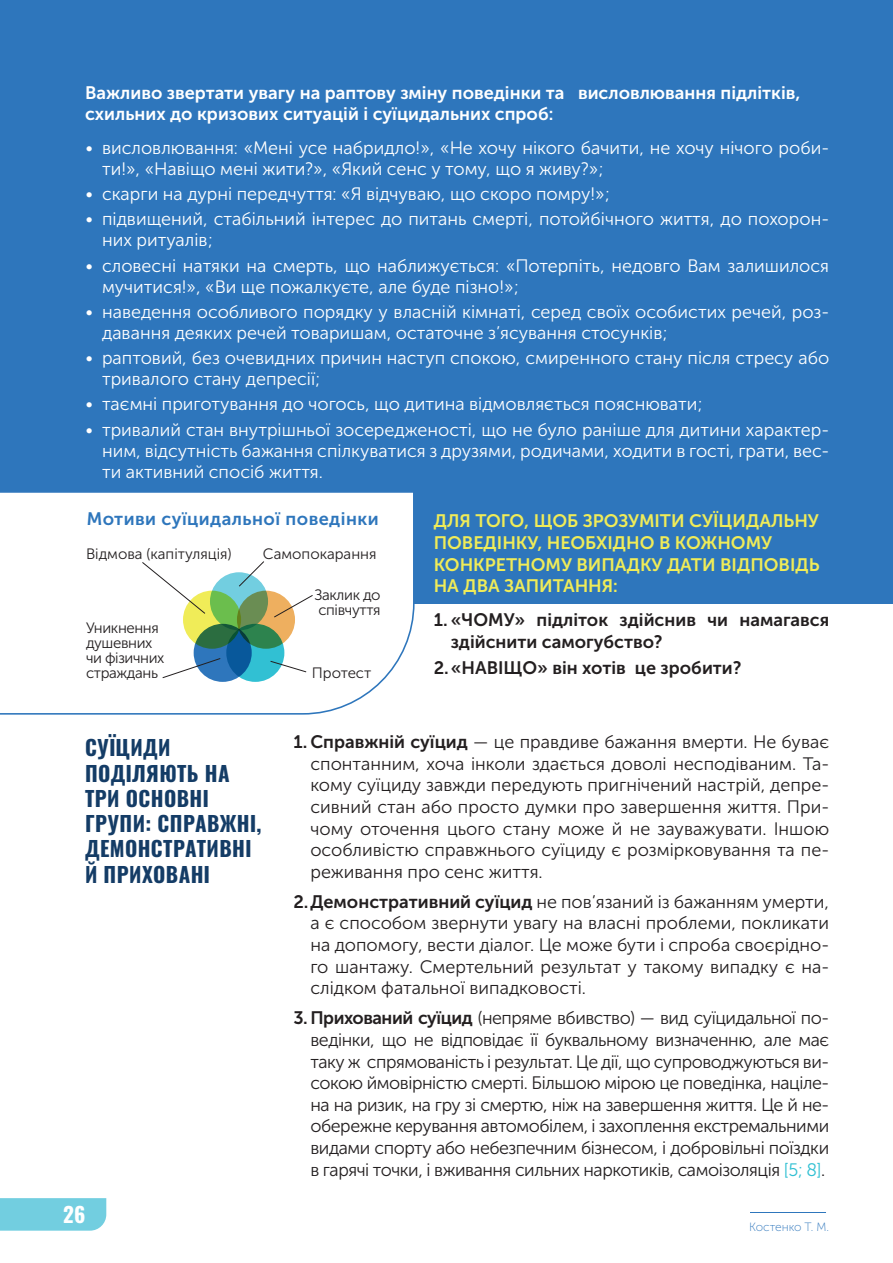
<style>
.page{position:relative;width:893px;height:1263px;background:#fff}
.page>*{position:absolute;margin:0;border:0;box-sizing:border-box;transform-origin:0 0}
.Header-2{font:700 21px/25.2px "Oswald";letter-spacing:.02em;color:#143c66}
.t1{font:700 21px "Oswald";color:#fff}
.t2{font:18px/21.6px "Museo Sans Cyrl 300";color:#231f20;text-align:justify}
.t3{font:18px/21px "Museo Sans Cyrl 300";color:#fff}
.Text{font:18px/21.6px "Museo Sans Cyrl 700";color:#fff}
.Text-2{font:18px/21.6px "Museo Sans Cyrl 700";color:#f0ec58}
.t4{font:18px/21.6px "Museo Sans Cyrl 700";color:#231f20}
.Text-3{font:18px "Museo Sans Cyrl 700";letter-spacing:.025em;color:#2e76bc}
.Text-4{font:15px/15px "Museo Sans Cyrl 300";letter-spacing:-.025em;color:#231f20}
.Text-5{font:15px "Museo Sans Cyrl 300";color:#231f20}
.Text-6{font:15px "Museo Sans Cyrl 300";letter-spacing:-.005em;color:#231f20}
.t5{font:12px "Museo Sans Cyrl 100";color:#2e76bc}
.s1{font-family:"Museo Sans Cyrl 700"}
.s2{color:#31c0d3}
</style>
<div class="page">
<div style="left:0;top:0;width:893px;height:603px;background:#2e76bc"></div>
<div style="left:0;top:492px;width:415px;height:223px;background:#fff"></div>
<div style="left:210px;top:572px;width:58px;height:58px;background:#72cee0;border-radius:50%"></div>
<svg style="left:237px;top:591px;width:58px;height:58px"></svg>
<svg style="left:183px;top:591px;width:58px;height:58px;background:#a9d151"></svg>
<svg style="left:194px;top:624px;width:58px;height:58px"></svg>
<svg style="left:226px;top:624px;width:58px;height:58px;background:#228a97"></svg>
<svg style="left:238px;top:560px;width:27px;height:27px"></svg>
<svg style="left:273px;top:594px;width:41px;height:24px"></svg>
<svg style="left:141px;top:561px;width:65px;height:53px;background:#f8f7e9"></svg>
<svg style="left:162px;top:657px;width:59px;height:22px"></svg>
<svg style="left:270px;top:660px;width:37px;height:13px"></svg>
<svg style="left:0;top:1198px;width:106px;height:33px;background:#76cfe0"></svg>
<hr style="left:750px;top:1212px;width:76px;height:1px;background:#2e76bc">
<p class="Text" style="left:85px;top:82px;width:717px">Важливо звертати увагу на раптову зміну поведінки та висловлювання підлітків, схильних до кризових ситуацій і суїцидальних спроб:</p>
<p class="t3" style="left:102px;top:137px;width:729px;text-indent:-17px">• висловлювання: «Мені усе набридло!», «Не хочу нікого бачити, не хочу нічого роби&shy;ти!», «Навіщо мені жити?», «Який сенс у тому, що я живу?»;</p>
<p class="t3" style="left:85px;top:184px;width:526px">• скарги на дурні передчуття: «Я відчуваю, що скоро помру!»;</p>
<p class="t3" style="left:102px;top:209px;width:729px;text-indent:-17px">• підвищений, стабільний інтерес до питань смерті, потойбічного життя, до похорон&shy;них ритуалів;</p>
<p class="t3" style="left:102px;top:255px;width:729px;text-indent:-17px">• словесні натяки на смерть, що наближується: «Потерпіть, недовго Вам залишилося мучитися!», «Ви ще пожалкуєте, але буде пізно!»;</p>
<p class="t3" style="left:102px;top:301px;width:729px;text-indent:-17px">• наведення особливого порядку у власній кімнаті, серед своїх особистих речей, роз&shy;давання деяких речей товаришам, остаточне з’ясування стосунків;</p>
<p class="t3" style="left:102px;top:348px;width:729px;text-indent:-17px">• раптовий, без очевидних причин наступ спокою, смиренного стану після стресу або тривалого стану депресії;</p>
<p class="t3" style="left:85px;top:394px;width:619px">• таємні приготування до чогось, що дитина відмовляється пояснювати;</p>
<p class="t3" style="left:102px;top:419px;width:729px;text-indent:-17px">• тривалий стан внутрішньої зосередженості, що не було раніше для дитини характер&shy;ним, відсутність бажання спілкуватися з друзями, родичами, ходити в гості, грати, вес&shy;ти активний спосіб життя.</p>
<p class="Text-3" style="left:87px;top:508px;width:293px">Мотиви суїцидальної поведінки</p>
<p class="Text-5" style="left:86px;top:545px;width:147px">Відмова (капітуляція)</p>
<p class="Text-5" style="left:263px;top:545px;width:115px">Самопокарання</p>
<p class="Text-4" style="left:86px;top:620px;width:80px">Уникнення душевних чи фізичних страждань</p>
<p class="Text-4" style="left:314px;top:588px;width:68px">Заклик до співчуття</p>
<p class="Text-6" style="left:312px;top:664px;width:61px">Протест</p>
<p class="Text-2" style="left:434px;top:510px;width:387px">ДЛЯ ТОГО, ЩОБ ЗРОЗУМІТИ СУЇЦИДАЛЬНУ<br>ПОВЕДІНКУ, НЕОБХІДНО В КОЖНОМУ<br>КОНКРЕТНОМУ ВИПАДКУ ДАТИ ВІДПОВІДЬ<br>НА ДВА ЗАПИТАННЯ:</p>
<p class="t4" style="left:451px;top:609px;width:380px;text-indent:-17px">1. «ЧОМУ» підліток здійснив чи намагався здійснити самогубство?</p>
<p class="t4" style="left:434px;top:657px;width:309px">2.«НАВІЩО» він хотів це зробити?</p>
<p class="Header-2" style="left:85px;top:733px;width:178px">СУЇЦИДИ<br>ПОДІЛЯЮТЬ НА<br>ТРИ ОСНОВНІ<br>ГРУПИ: СПРАВЖНІ,<br>ДЕМОНСТРАТИВНІ<br>Й ПРИХОВАНІ</p>
<p class="t2" style="left:310px;top:731px;width:520px;text-indent:-17px"><span class="s1">1. Справжній суїцид</span> — це правдиве бажання вмерти. Не буває спонтанним, хоча інколи здається доволі несподіваним. Та&shy;кому суїциду завжди передують пригнічений настрій, депре&shy;сивний стан або просто думки про завершення життя. При&shy;чому оточення цього стану може й не зауважувати. Іншою особливістю справжнього суїциду є розмірковування та пе&shy;реживання про сенс життя.</p>
<p class="t2" style="left:310px;top:891px;width:520px;text-indent:-17px"><span class="s1">2.Демонстративний суїцид</span> не пов’язаний із бажанням умерти, а є способом звернути увагу на власні проблеми, покликати на допомогу, вести діалог. Це може бути і спроба своєрідно&shy;го шантажу. Смертельний результат у такому випадку є на&shy;слідком фатальної випадковості.</p>
<p class="t2" style="left:310px;top:1007px;width:520px;text-indent:-17px"><span class="s1">3. Прихований суїцид</span> (непряме вбивство) — вид суїцидальної по&shy;ведінки, що не відповідає її буквальному визначенню, але має таку ж спрямованість і результат. Це дії, що супроводжуються ви&shy;сокою ймовірністю смерті. Більшою мірою це поведінка, націле&shy;на на ризик, на гру зі смертю, ніж на завершення життя. Це й не&shy;обережне керування автомобілем, і захоплення екстремальними видами спорту або небезпечним бізнесом, і добровільні поїздки в гарячі точки, і вживання сильних наркотиків, самоізоляція <span class="s2">[5; 8]</span>.</p>
<p class="t1" style="left:63px;top:1196px;width:24px">26</p>
<p class="t5" style="left:749px;top:1220px;width:81px">Костенко Т. М.</p>
</div>
